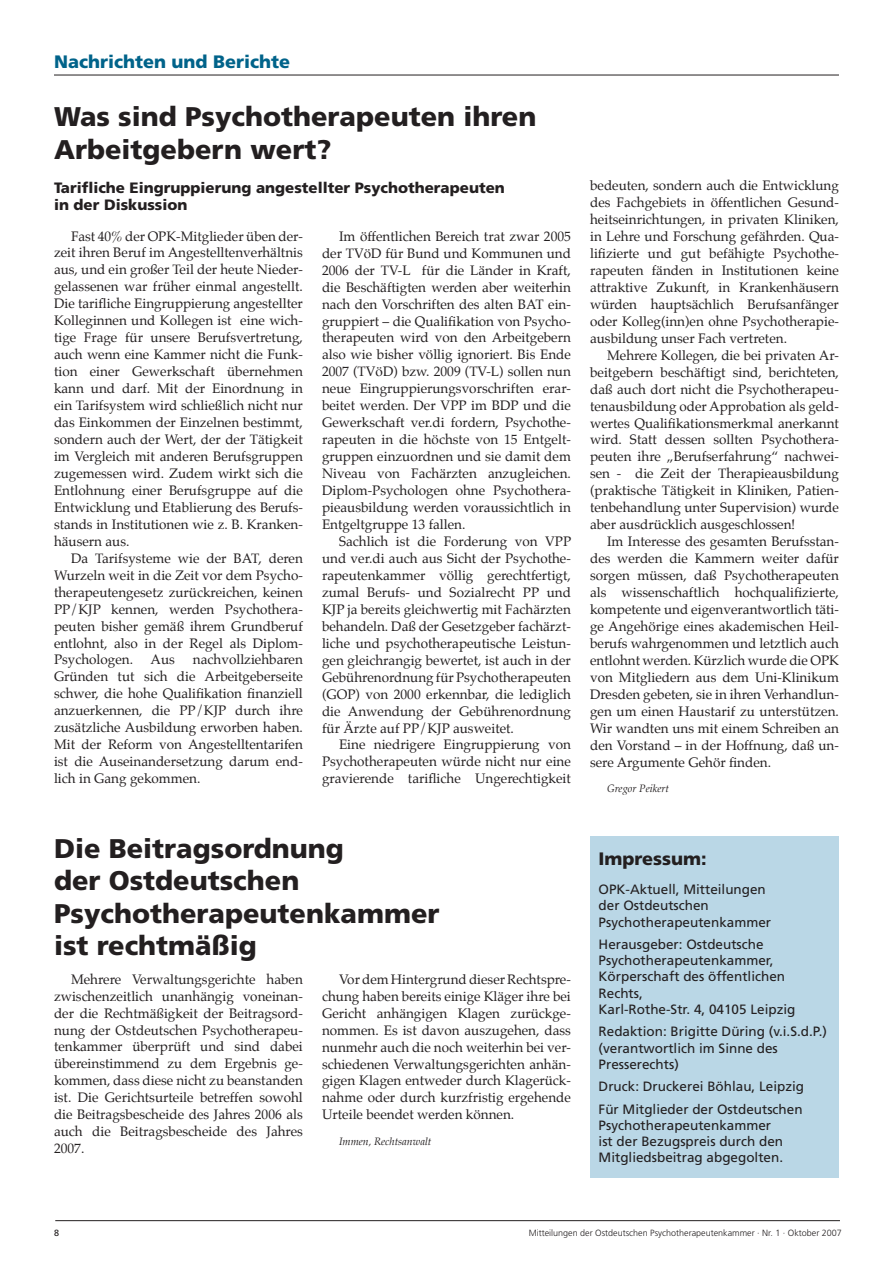
<style>
.page{position:relative;width:893px;height:1263px;background:#fff}
.page>*{position:absolute;margin:0;border:0;box-sizing:border-box;transform-origin:0 0}
.t1{font:900 27px/32.4px "Frutiger";color:#231f20}
.t2{font:900 18px "Frutiger";color:#00638a}
.t3{font:900 18px "Frutiger";color:#231f20}
.t4{font:900 15px/17px "Frutiger";color:#231f20}
.t5{font:13.5px/17px "Palatino";color:#231f20;text-align:justify}
.t6{font:13.5px/16.2px "Frutiger";color:#231f20}
.t7{font:italic 10.5px "Palatino";color:#231f20}
.t8{font:300 9px "Frutiger";color:#231f20}
.t9{font:9px "Frutiger";color:#231f20}
</style>
<div class="page">
<hr style="left:55px;top:1220px;width:785px;height:1px;background:#231f20">
<hr style="left:54px;top:75px;width:785px;height:1px;background:#231f20">
<div style="left:590px;top:836px;width:249px;height:342px;background:#bad7e6"></div>
<h2 class="t2" style="left:54px;top:51px;width:238px">Nachrichten und Berichte</h2>
<h1 class="t1" style="left:54px;top:101px;width:484px">Was sind Psychotherapeuten ihren<br>Arbeitgebern wert?</h1>
<p class="t4" style="left:54px;top:179px;width:452px">Tarifliche Eingruppierung angestellter Psychotherapeuten in der Diskussion</p>
<p class="t5" style="left:54px;top:227px;width:250px;text-indent:17px">Fast 40% der OPK-Mitglieder üben der&shy;zeit ihren Beruf im Angestelltenverhältnis aus, und ein großer Teil der heute Nieder&shy;gelassenen war früher einmal angestellt.<br>Die tarifliche Eingruppierung angestellter Kolleginnen und Kollegen ist eine wich&shy;tige Frage für unsere Berufsvertretung, auch wenn eine Kammer nicht die Funk&shy;tion einer Gewerkschaft übernehmen kann und darf. Mit der Einordnung in ein Tarifsystem wird schließlich nicht nur das Einkommen der Einzelnen bestimmt, sondern auch der Wert, der der Tätigkeit im Vergleich mit anderen Berufsgruppen zugemessen wird. Zudem wirkt sich die Entlohnung einer Berufsgruppe auf die Entwicklung und Etablierung des Berufs&shy;stands in Institutionen wie z. B. Kranken&shy;häusern aus.</p>
<p class="t5" style="left:54px;top:550px;width:250px;text-indent:17px">Da Tarifsysteme wie der BAT, deren Wurzeln weit in die Zeit vor dem Psycho&shy;therapeutengesetz zurückreichen, keinen PP/KJP kennen, werden Psychothera&shy;peuten bisher gemäß ihrem Grundberuf entlohnt, also in der Regel als Diplom-Psychologen.</p>
<p class="t5" style="left:322px;top:228px;width:250px;text-indent:17px">Im öffentlichen Bereich trat zwar 2005 der TVöD für Bund und Kommunen und 2006 der TV-L für die Länder in Kraft, die Beschäftigten werden aber weiterhin nach den Vorschriften des alten BAT ein&shy;gruppiert – die Qualifikation von Psycho&shy;therapeuten wird von den Arbeitgebern also wie bisher völlig ignoriert. Bis Ende 2007 (TVöD) bzw. 2009 (TV-L) sollen nun neue Eingruppierungsvorschriften erar&shy;beitet werden. Der VPP im BDP und die Gewerkschaft ver.di fordern, Psychothe&shy;rapeuten in die höchste von 15 Entgelt&shy;gruppen einzuordnen und sie damit dem Niveau von Fachärzten anzugleichen.<br>Diplom-Psychologen ohne Psychothera&shy;pieausbildung werden voraussichtlich in Entgeltgruppe 13 fallen.</p>
<p class="t5" style="left:322px;top:533px;width:251px;text-indent:17px">Sachlich ist die Forderung von VPP und ver.di auch aus Sicht der Psychothe&shy;rapeutenkammer völlig gerechtfertigt, zumal Berufs- und Sozialrecht PP und KJP ja bereits gleichwertig mit Fachärzten behandeln. Daß der Gesetzgeber fachärzt&shy;liche und psychotherapeutische Leistun&shy;gen gleichrangig bewertet, ist auch in der Gebührenordnung für Psychotherapeuten (GOP) von 2000 erkennbar, die lediglich die Anwendung der Gebührenordnung für Ärzte auf PP/KJP ausweitet.</p>
<p class="t5" style="left:322px;top:736px;width:250px;text-indent:17px">Eine niedrigere Eingruppierung von Psychotherapeuten würde nicht nur eine gravierende tarifliche Ungerechtigkeit</p>
<p class="t5" style="left:54px;top:651px;width:250px;text-indent:139px">nachvollziehbaren Gründen tut sich die Arbeitgeberseite schwer, die hohe Qualifikation finanziell anzuerkennen, die PP/KJP durch ihre zusätzliche Ausbildung erworben haben.<br>Mit der Reform von Angestelltentarifen ist die Auseinandersetzung darum end&shy;lich in Gang gekommen.</p>
<p class="t5" style="left:151px;top:651px;width:26px">Aus</p>
<h1 class="t1" style="left:54px;top:832px;width:387px">Die Beitragsordnung<br>der Ostdeutschen<br>Psychotherapeutenkammer ist rechtmäßig</h1>
<p class="t5" style="left:54px;top:970px;width:250px;text-indent:17px">Mehrere Verwaltungsgerichte haben zwischenzeitlich unanhängig voneinan&shy;der die Rechtmäßigkeit der Beitragsord&shy;nung der Ostdeutschen Psychotherapeu&shy;tenkammer überprüft und sind dabei übereinstimmend zu dem Ergebnis ge&shy;kommen, dass diese nicht zu beanstanden ist. Die Gerichtsurteile betreffen sowohl die Beitragsbescheide des Jahres 2006 als auch die Beitragsbescheide des Jahres 2007.</p>
<p class="t5" style="left:322px;top:970px;width:250px;text-indent:17px">Vor dem Hintergrund dieser Rechtspre&shy;chung haben bereits einige Kläger ihre bei Gericht anhängigen Klagen zurückge&shy;nommen. Es ist davon auszugehen, dass nunmehr auch die noch weiterhin bei ver&shy;schiedenen Verwaltungsgerichten anhän&shy;gigen Klagen entweder durch Klagerück&shy;nahme oder durch kurzfristig ergehende Urteile beendet werden können.</p>
<p class="t7" style="left:339px;top:1133px;width:94px">Immen, Rechtsanwalt</p>
<p class="t5" style="left:590px;top:177px;width:250px">bedeuten, sondern auch die Entwicklung des Fachgebiets in öffentlichen Gesund&shy;heitseinrichtungen, in privaten Kliniken, in Lehre und Forschung gefährden. Qua&shy;lifizierte und gut befähigte Psychothe&shy;rapeuten fänden in Institutionen keine attraktive Zukunft, in Krankenhäusern würden hauptsächlich Berufsanfänger oder Kolleg(inn)en ohne Psychotherapie&shy;ausbildung unser Fach vertreten.</p>
<p class="t5" style="left:590px;top:346px;width:250px;text-indent:17px">Mehrere Kollegen, die bei privaten Ar&shy;beitgebern beschäftigt sind, berichteten, daß auch dort nicht die Psychotherapeu&shy;tenausbildung oder Approbation als geld&shy;wertes Qualifikationsmerkmal anerkannt wird. Statt dessen sollten Psychothera&shy;peuten ihre „Berufserfahrung“ nachwei&shy;sen - die Zeit der Therapieausbildung (praktische Tätigkeit in Kliniken, Patien&shy;tenbehandlung unter Supervision) wurde aber ausdrücklich ausgeschlossen!</p>
<p class="t5" style="left:590px;top:533px;width:250px;text-indent:17px">Im Interesse des gesamten Berufsstan&shy;des werden die Kammern weiter dafür sorgen müssen, daß Psychotherapeuten als wissenschaftlich hochqualifizierte, kompetente und eigenverantwortlich täti&shy;ge Angehörige eines akademischen Heil&shy;berufs wahrgenommen und letztlich auch entlohnt werden. Kürzlich wurde die OPK von Mitgliedern aus dem Uni-Klinikum Dresden gebeten, sie in ihren Verhandlun&shy;gen um einen Haustarif zu unterstützen.<br>Wir wandten uns mit einem Schreiben an den Vorstand – in der Hoffnung, daß un&shy;sere Argumente Gehör finden.</p>
<p class="t7" style="left:607px;top:779px;width:63px">Gregor Peikert</p>
<h2 class="t3" style="left:599px;top:848px;width:110px">Impressum:</h2>
<p class="t6" style="left:599px;top:881px;width:174px">OPK-Aktuell, Mitteilungen der Ostdeutschen<br>Psychotherapeutenkammer</p>
<p class="t6" style="left:599px;top:936px;width:198px">Herausgeber: Ostdeutsche<br>Psychotherapeutenkammer,<br>Körperschaft des öffentlichen<br>Rechts,<br>Karl-Rothe-Str. 4, 04105 Leipzig</p>
<p class="t6" style="left:599px;top:1023px;width:230px">Redaktion: Brigitte Düring (v.i.S.d.P.) (verantwortlich im Sinne des<br>Presserechts)</p>
<p class="t6" style="left:599px;top:1075px;width:207px;line-height:22.5px">Druck: Druckerei Böhlau, Leipzig<br>Für Mitglieder der Ostdeutschen</p>
<p class="t6" style="left:599px;top:1117px;width:186px">Psychotherapeutenkammer ist der Bezugspreis durch den<br>Mitgliedsbeitrag abgegolten.</p>
<p class="t9" style="left:54px;top:1227px;width:7px">8</p>
<p class="t8" style="left:529px;top:1228px;width:315px">Mitteilungen der Ostdeutschen Psychotherapeutenkammer · Nr. 1 · Oktober 2007</p>
</div>
